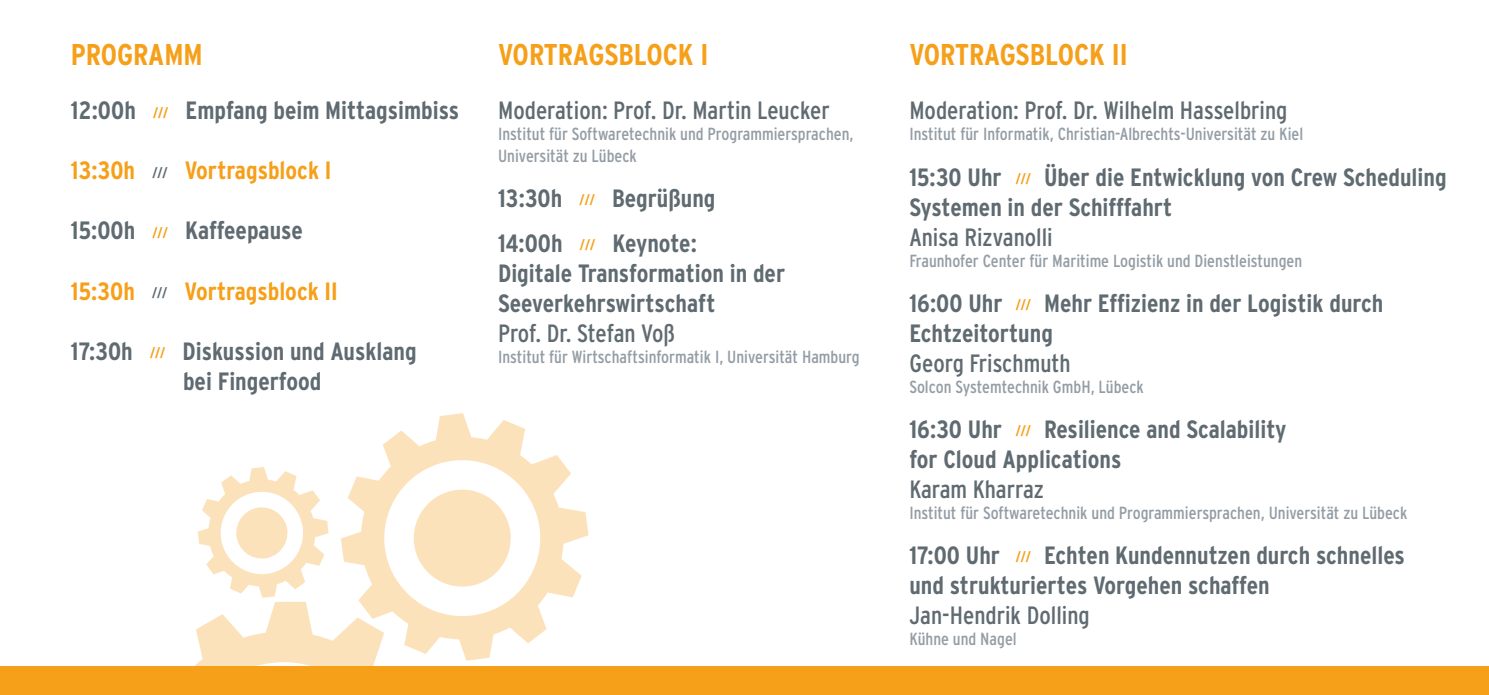
<style>
.page{position:relative;width:1489px;height:695px;background:#fff}
.page>*{position:absolute;margin:0;border:0;box-sizing:border-box;transform-origin:0 0}
.t1{font:700 condensed 30px "Interstate";color:#f69f19}
.t2{font:700 condensed 25px/30px "Interstate";color:#5f6a71}
.t3{font:condensed 25px "Interstate";color:#5f6a71}
.t4{font:700 condensed 25px "Interstate";color:#f69f19}
.t5{font:condensed 17.5px/21px "Interstate";color:#949da5}
.s1{font-size:12.5px;color:#f69f19}
.s2{font-size:12.5px;color:#5f6a71}
</style>
<div class="page">
<div style="left:0;top:666px;width:1488px;height:28px;background:#f69f19"></div>
<svg style="left:195px;top:467px;width:276px;height:199px"></svg>
<svg style="left:341px;top:413px;width:247px;height:247px"></svg>
<p class="t1" style="left:71px;top:38px;width:133px">PROGRAMM</p>
<p class="t1" style="left:498px;top:38px;width:212px">VORTRAGSBLOCK I</p>
<p class="t1" style="left:909px;top:38px;width:220px">VORTRAGSBLOCK II</p>
<p class="t3" style="left:498px;top:97px;width:333px">Moderation: Prof. Dr. Martin Leucker</p>
<p class="t5" style="left:498px;top:124px;width:357px">Institut für Softwaretechnik und Programmiersprachen,<br>Universität zu Lübeck</p>
<p class="t2" style="left:498px;top:175px;width:219px;line-height:45px">13:30h <span class="s1">///</span> Begrüßung<br>14:00h <span class="s1">///</span> Keynote:</p>
<p class="t2" style="left:498px;top:257px;width:288px">Digitale Transformation in der<br>Seeverkehrswirtschaft</p>
<p class="t3" style="left:498px;top:319px;width:178px">Prof. Dr. Stefan Voß</p>
<p class="t5" style="left:498px;top:346px;width:363px">Institut für Wirtschaftsinformatik I, Universität Hamburg</p>
<p class="t2" style="left:71px;top:95px;width:390px">12:00h <span class="s1">///</span> Empfang beim Mittagsimbiss</p>
<p class="t4" style="left:71px;top:157px;width:262px">13:30h <span class="s2">///</span> Vortragsblock I</p>
<p class="t2" style="left:71px;top:215px;width:233px">15:00h <span class="s1">///</span> Kaffeepause</p>
<p class="t4" style="left:71px;top:277px;width:268px">15:30h <span class="s2">///</span> Vortragsblock II</p>
<p class="t2" style="left:183px;top:335px;width:235px;text-indent:-112px">17:30h <span class="s1">///</span> Diskussion und Ausklang bei Fingerfood</p>
<p class="t3" style="left:909px;top:97px;width:379px">Moderation: Prof. Dr. Wilhelm Hasselbring</p>
<p class="t5" style="left:909px;top:124px;width:395px">Institut für Informatik, Christian-Albrechts-Universität zu Kiel</p>
<p class="t2" style="left:909px;top:161px;width:539px">15:30 Uhr <span class="s1">///</span> Über die Entwicklung von Crew Scheduling<br>Systemen in der Schifffahrt</p>
<p class="t3" style="left:909px;top:223px;width:145px">Anisa Rizvanolli</p>
<p class="t5" style="left:909px;top:250px;width:394px">Fraunhofer Center für Maritime Logistik und Dienstleistungen</p>
<p class="t2" style="left:909px;top:287px;width:475px">16:00 Uhr <span class="s1">///</span> Mehr Effizienz in der Logistik durch<br>Echtzeitortung</p>
<p class="t3" style="left:909px;top:349px;width:163px">Georg Frischmuth</p>
<p class="t5" style="left:909px;top:376px;width:236px">Solcon Systemtechnik GmbH, Lübeck</p>
<p class="t2" style="left:909px;top:413px;width:378px">16:30 Uhr <span class="s1">///</span> Resilience and Scalability for Cloud Applications</p>
<p class="t3" style="left:909px;top:475px;width:136px">Karam Kharraz</p>
<p class="t5" style="left:909px;top:502px;width:499px">Institut für Softwaretechnik und Programmiersprachen, Universität zu Lübeck</p>
<p class="t2" style="left:909px;top:539px;width:497px">17:00 Uhr <span class="s1">///</span> Echten Kundennutzen durch schnelles und strukturiertes Vorgehen schaffen</p>
<p class="t3" style="left:909px;top:601px;width:182px">Jan-Hendrik Dolling</p>
<p class="t5" style="left:909px;top:628px;width:109px">Kühne und Nagel</p>
</div>
